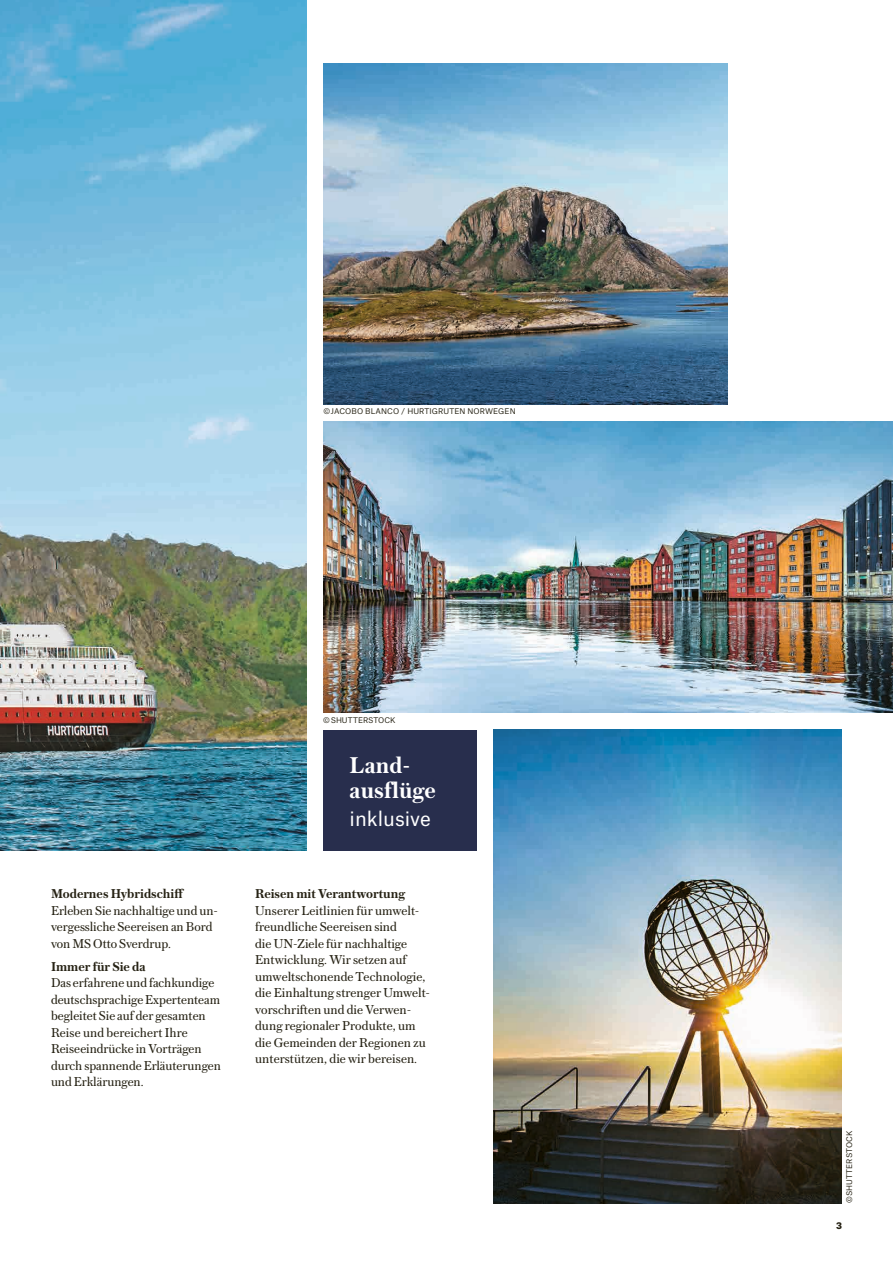
<style>
.page{position:relative;width:893px;height:1263px;background:#fff}
.page>*{position:absolute;margin:0;border:0;box-sizing:border-box;transform-origin:0 0}
.t1{font:600 24px/25.5px "Austin Text";letter-spacing:.005em;color:#fff}
.t2{font:19.5px "Atlas Grotesk";color:#fff}
.t3{font:13.5px/16.5px "Austin Text";color:#262214}
.t4{font:600 13.5px "Austin Text";color:#262214}
.t5{font:900 9px "Atlas Grotesk";color:#262214}
.t6{font:7.5px "Atlas Grotesk";letter-spacing:.01em;color:#262214}
</style>
<div class="page">
<img style="left:0;top:0;width:306px;height:850px">
<img style="left:323px;top:421px;width:570px;height:292px">
<img style="left:493px;top:730px;width:349px;height:473px">
<img style="left:323px;top:64px;width:404px;height:340px">
<div style="left:323px;top:730px;width:153px;height:120px;background:#282e4d"></div>
<p class="t6" style="left:323px;top:405px;width:194px">© JACOBO BLANCO / HURTIGRUTEN NORWEGEN</p>
<p class="t4" style="left:51px;top:884px;width:135px">Modernes Hybridschiff</p>
<p class="t3" style="left:51px;top:902px;width:168px">Erleben Sie nachhaltige und un&shy;vergessliche Seereisen an Bord von MS Otto Sverdrup.</p>
<p class="t4" style="left:51px;top:956px;width:96px">Immer für Sie da</p>
<p class="t3" style="left:51px;top:974px;width:171px">Das erfahrene und fachkundige deutschsprachige Expertenteam begleitet Sie auf der gesamten<br>Reise und bereichert Ihre<br>Reiseeindrücke in Vorträgen durch spannende Erläuterungen und Erklärungen.</p>
<p class="t6" style="left:323px;top:714px;width:74px">© SHUTTERSTOCK</p>
<h1 class="t1" style="left:350px;top:751px;width:88px">Land&shy;ausflüge</h1>
<h2 class="t2" style="left:350px;top:803px;width:83px">inklusive</h2>
<p class="t4" style="left:255px;top:884px;width:152px">Reisen mit Verantwortung</p>
<p class="t3" style="left:255px;top:902px;width:177px">Unserer Leitlinien für umwelt&shy;freundliche Seereisen sind<br>die UN-Ziele für nachhaltige<br>Entwicklung. Wir setzen auf umweltschonende Technologie, die Einhaltung strenger Umwelt&shy;vorschriften und die Verwen&shy;dung regionaler Produkte, um die Gemeinden der Regionen zu unterstützen, die wir bereisen.</p>
<p class="t6" style="left:843px;top:1203px;width:74px;rotate:-90deg">© SHUTTERSTOCK</p>
<p class="t5" style="left:836px;top:1218px;width:7px">3</p>
</div>
